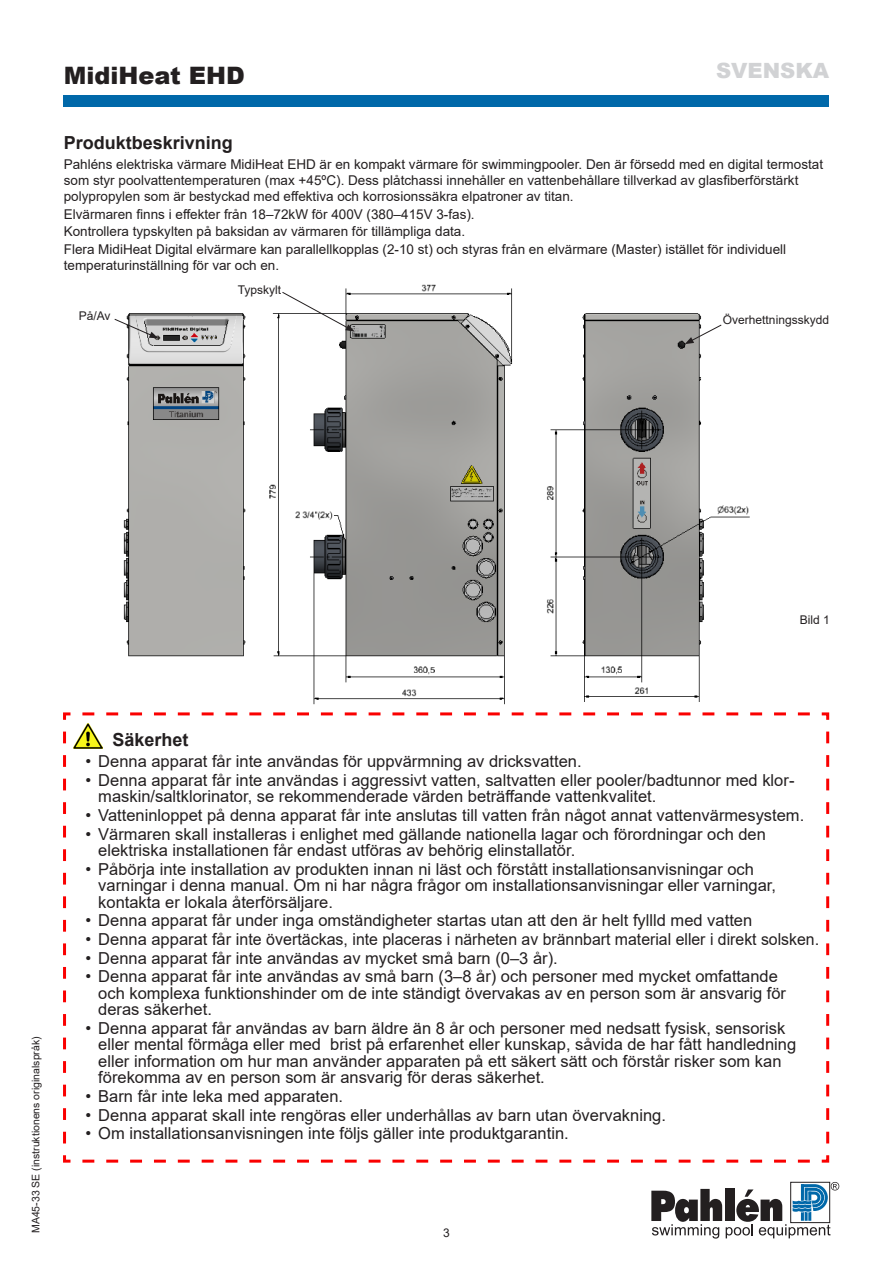
<style>
.page{position:relative;width:893px;height:1263px;background:#fff}
.page>*{position:absolute;margin:0;border:0;box-sizing:border-box;transform-origin:0 0}
.t1{font:900 24px "Arial";color:#231f20}
.t2{font:900 21px "Arial";color:#d1d2d4}
.Rubrik_12_fet{font:700 18px "Arial";color:#231f20}
.t3{font:16.5px/16.5px "Arial";color:#231f20}
.Brödtext_9{font:13.5px/15.8px "Arial";color:#231f20}
.Bildtext_8{font:12px "Arial";color:#231f20}
.t4{font:10.5px "Arial";color:#231f20}
</style>
<div class="page">
<svg style="left:651px;top:1182px;width:188px;height:56px"></svg>
<div style="left:64px;top:95px;width:765px;height:11px;background:#0068a9"></div>
<img style="left:123px;top:284px;width:627px;height:421px">
<svg style="left:685px;top:324px;width:37px;height:20px"></svg>
<svg style="left:282px;top:292px;width:73px;height:40px"></svg>
<svg style="left:114px;top:319px;width:44px;height:19px"></svg>
<svg style="left:63px;top:712px;width:767px;height:451px"></svg>
<h1 class="t1" style="left:64px;top:58px;width:182px">MidiHeat EHD</h1>
<p class="t2" style="left:716px;top:55px;width:115px">SVENSKA</p>
<p class="Rubrik_12_fet" style="left:64px;top:130px;width:171px">Produktbeskrivning</p>
<p class="Brödtext_9" style="left:64px;top:156px;width:761px">Pahléns elektriska värmare MidiHeat EHD är en kompakt värmare för swimmingpooler. Den är försedd med en digital termostat som styr poolvattentemperaturen (max +45ºC). Dess plåtchassi innehåller en vattenbehållare tillverkad av glasfiberförstärkt polypropylen som är bestyckad med effektiva och korrosionssäkra elpatroner av titan.</p>
<p class="Brödtext_9" style="left:64px;top:206px;width:412px">Elvärmaren finns i effekter från 18–72kW för 400V (380–415V 3-fas).</p>
<p class="Brödtext_9" style="left:64px;top:224px;width:403px">Kontrollera typskylten på baksidan av värmaren för tillämpliga data.</p>
<p class="Brödtext_9" style="left:64px;top:242px;width:724px">Flera MidiHeat Digital elvärmare kan parallellkopplas (2-10 st) och styras från en elvärmare (Master) istället för individuell temperaturinställning för var och en.</p>
<p class="Bildtext_8" style="left:238px;top:282px;width:45px">Typskylt</p>
<p class="Bildtext_8" style="left:723px;top:311px;width:108px">Överhettningsskydd</p>
<p class="Bildtext_8" style="left:79px;top:308px;width:33px">På/Av</p>
<p class="t4" style="left:29px;top:1233px;width:198px;rotate:-90deg">MA45-33 SE (instruktionens originalspråk)</p>
<p class="Bildtext_8" style="left:800px;top:612px;width:32px">Bild 1</p>
<p class="Rubrik_12_fet" style="left:113px;top:727px;width:78px">Säkerhet</p>
<p class="t3" style="left:86px;top:753px;width:498px">• Denna apparat får inte användas för uppvärmning av dricksvatten.</p>
<p class="t3" style="left:98px;top:772px;width:698px;text-indent:-13px">• Denna apparat får inte användas i aggressivt vatten, saltvatten eller pooler/badtunnor med klor&shy;maskin/saltklorinator, se rekommenderade värden beträffande vattenkvalitet.</p>
<p class="t3" style="left:86px;top:807px;width:720px">• Vatteninloppet på denna apparat får inte anslutas till vatten från något annat vattenvärmesystem.</p>
<p class="t3" style="left:98px;top:825px;width:669px;text-indent:-13px">• Värmaren skall installeras i enlighet med gällande nationella lagar och förordningar och den elektriska installationen får endast utföras av behörig elinstallatör.</p>
<p class="t3" style="left:98px;top:860px;width:679px;text-indent:-13px">• Påbörja inte installation av produkten innan ni läst och förstått installationsanvisningar och varningar i denna manual. Om ni har några frågor om installationsanvisningar eller varningar, kontakta er lokala återförsäljare.</p>
<p class="t3" style="left:86px;top:912px;width:668px">• Denna apparat får under inga omständigheter startas utan att den är helt fyllld med vatten</p>
<p class="t3" style="left:86px;top:931px;width:735px">• Denna apparat får inte övertäckas, inte placeras i närheten av brännbart material eller i direkt solsken.</p>
<p class="t3" style="left:86px;top:949px;width:474px">• Denna apparat får inte användas av mycket små barn (0–3 år).</p>
<p class="t3" style="left:98px;top:968px;width:689px;text-indent:-13px">• Denna apparat får inte användas av små barn (3–8 år) och personer med mycket omfattande och komplexa funktionshinder om de inte ständigt övervakas av en person som är ansvarig för deras säkerhet.</p>
<p class="t3" style="left:98px;top:1020px;width:699px;text-indent:-13px">• Denna apparat får användas av barn äldre än 8 år och personer med nedsatt fysisk, sensorisk eller mental förmåga eller med brist på erfarenhet eller kunskap, såvida de har fått handledning eller information om hur man använder apparaten på ett säkert sätt och förstår risker som kan förekomma av en person som är ansvarig för deras säkerhet.</p>
<p class="t3" style="left:86px;top:1088px;width:259px">• Barn får inte leka med apparaten.</p>
<p class="t3" style="left:86px;top:1106px;width:582px">• Denna apparat skall inte rengöras eller underhållas av barn utan övervakning.</p>
<p class="t3" style="left:86px;top:1125px;width:485px">• Om installationsanvisningen inte följs gäller inte produktgarantin.</p>
<p class="Bildtext_8" style="left:443px;top:1224px;width:8px">3</p>
</div>
